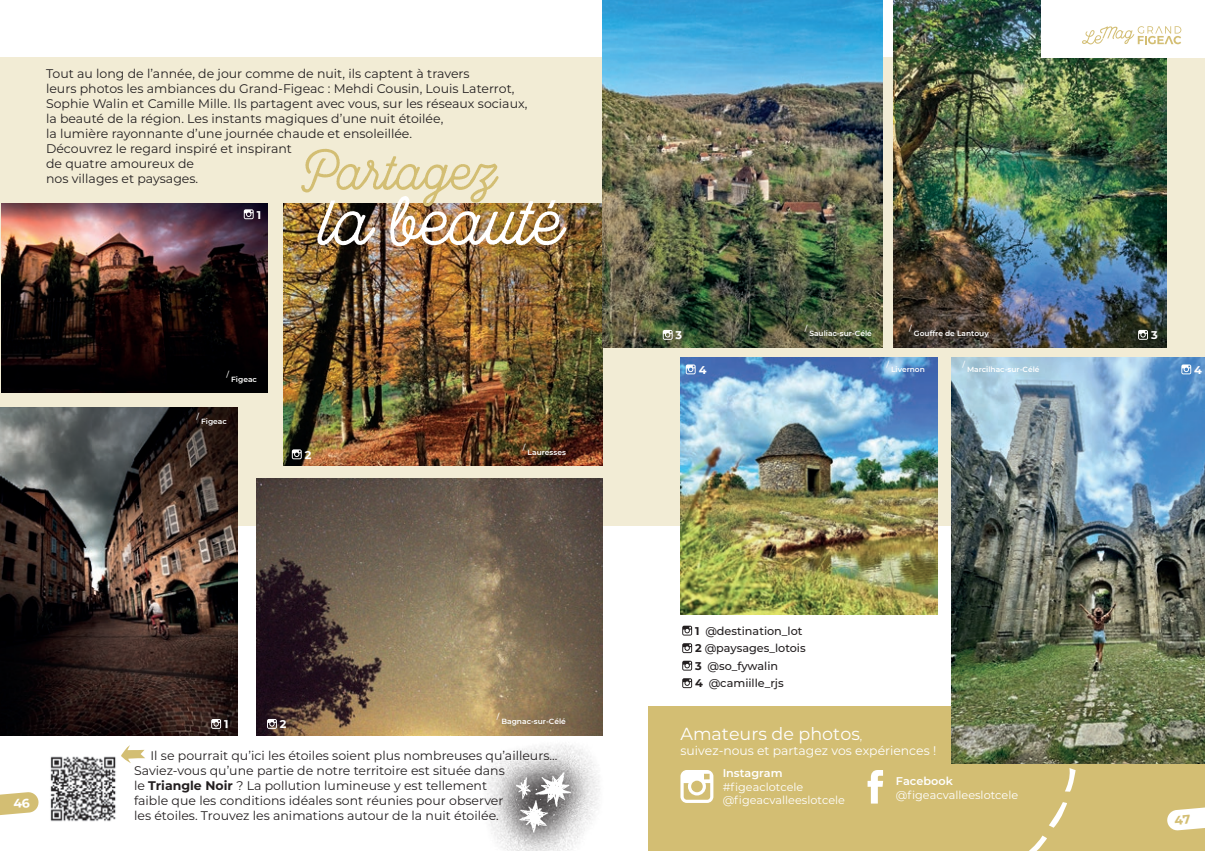
<style>
.page{position:relative;width:1205px;height:851px;background:#fff}
.page>*{position:absolute;margin:0;border:0;box-sizing:border-box;transform-origin:0 0}
.t1{font:68.75px "Local Brewery";color:#fff}
.t2{font:52.5px "Local Brewery";color:#d3be73}
.t3{font:17.5px "Montserrat";color:#fff}
.t4{font:12.5px/15px "Montserrat";color:#231f20}
.t5{font:12.5px "Montserrat";color:#fff}
.t6{font:500 11.25px/17.5px "Montserrat";color:#231f20}
.t7{font:11.25px/13.5px "Montserrat";color:#fff}
.t8{font:600 11.25px "Montserrat";color:#fff}
.t9{font:700 11.25px "Montserrat";color:#fff}
.t10{font:600 7.5px "Montserrat";color:#fff}
.t11{font:500 7.5px "Montserrat";color:#fff}
.s1{font-weight:700}
.s2{font-size:11.25px}
</style>
<div class="page">
<div style="left:648px;top:706px;width:557px;height:144px;background:#d3be73"></div>
<svg style="left:1025px;top:763px;width:53px;height:87px"></svg>
<div style="left:0;top:57px;width:602px;height:468px;background:#f2ecd5"></div>
<div style="left:602px;top:57px;width:603px;height:468px;background:#f2ecd5"></div>
<svg style="left:680px;top:770px;width:33px;height:32px"></svg>
<svg style="left:867px;top:770px;width:16px;height:33px"></svg>
<img style="left:50px;top:756px;width:66px;height:66px">
<svg style="left:682px;top:625px;width:10px;height:10px"></svg>
<svg style="left:682px;top:643px;width:10px;height:10px"></svg>
<svg style="left:682px;top:660px;width:10px;height:10px"></svg>
<svg style="left:682px;top:678px;width:10px;height:10px"></svg>
<svg style="left:121px;top:745px;width:24px;height:18px"></svg>
<img style="left:1px;top:203px;width:266px;height:189px">
<img style="left:0;top:407px;width:238px;height:328px">
<img style="left:283px;top:203px;width:319px;height:262px">
<img style="left:257px;top:478px;width:345px;height:257px">
<img style="left:602px;top:0;width:281px;height:347px">
<img style="left:893px;top:0;width:273px;height:347px">
<img style="left:951px;top:358px;width:254px;height:405px">
<img style="left:680px;top:358px;width:257px;height:256px">
<div style="left:1041px;top:0;width:164px;height:57px;background:#fff"></div>
<svg style="left:1082px;top:26px;width:99px;height:18px"></svg>
<svg style="left:244px;top:209px;width:10px;height:10px"></svg>
<svg style="left:292px;top:449px;width:10px;height:10px"></svg>
<svg style="left:211px;top:718px;width:10px;height:10px"></svg>
<svg style="left:267px;top:718px;width:10px;height:10px"></svg>
<svg style="left:663px;top:330px;width:9px;height:10px"></svg>
<svg style="left:1138px;top:330px;width:10px;height:10px"></svg>
<svg style="left:686px;top:364px;width:9px;height:10px"></svg>
<svg style="left:1181px;top:364px;width:10px;height:10px"></svg>
<div style="left:481px;top:737px;width:124px;height:113px;background:#231f20;opacity:.85"></div>
<img style="left:500px;top:767px;width:83px;height:83px">
<svg style="left:0;top:792px;width:39px;height:23px"></svg>
<svg style="left:1167px;top:807px;width:38px;height:23px"></svg>
<p class="t4" style="left:46px;top:65px;width:483px">Tout au long de l’année, de jour comme de nuit, ils captent à travers<br>leurs photos les ambiances du Grand-Figeac : Mehdi Cousin, Louis Laterrot, Sophie Walin et Camille Mille. Ils partagent avec vous, sur les réseaux sociaux, la beauté de la région. Les instants magiques d’une nuit étoilée,<br>la lumière rayonnante d’une journée chaude et ensoleillée.<br>Découvrez le regard inspiré et inspirant<br>de quatre amoureux de<br>nos villages et paysages.</p>
<h2 class="t2" style="left:306px;top:140px;width:191px">Partagez</h2>
<h1 class="t1" style="left:321px;top:180px;width:244px">la beauté</h1>
<p class="t9" style="left:257px;top:206px;width:6px">1</p>
<p class="t11" style="left:227px;top:368px;width:4px">/</p>
<p class="t10" style="left:231px;top:373px;width:27px">Figeac</p>
<p class="t11" style="left:196px;top:411px;width:4px">/</p>
<p class="t10" style="left:201px;top:416px;width:27px">Figeac</p>
<p class="t9" style="left:305px;top:446px;width:8px">2</p>
<p class="t9" style="left:224px;top:716px;width:6px">1</p>
<p class="t9" style="left:280px;top:716px;width:8px">2</p>
<p class="t11" style="left:523px;top:441px;width:4px">/</p>
<p class="t10" style="left:528px;top:446px;width:40px">Lauresses</p>
<p class="t11" style="left:497px;top:711px;width:4px">/</p>
<p class="t10" style="left:501px;top:716px;width:66px">Bagnac-sur-Célé</p>
<p class="t4" style="left:134px;top:747px;width:425px;text-indent:16px">Il se pourrait qu’ici les étoiles soient plus nombreuses qu’ailleurs...<br>Saviez-vous qu’une partie de notre territoire est située dans<br>le <span class="s1">Triangle Noir</span> ? La pollution lumineuse y est tellement<br>faible que les conditions idéales sont réunies pour observer<br>les étoiles. Trouvez les animations autour de la nuit étoilée.</p>
<p class="t11" style="left:805px;top:323px;width:4px">/</p>
<p class="t11" style="left:909px;top:323px;width:4px">/</p>
<p class="t10" style="left:809px;top:328px;width:64px">Sauliac-sur-Célé</p>
<p class="t10" style="left:914px;top:328px;width:76px">Gouffre de Lantouy</p>
<p class="t11" style="left:962px;top:359px;width:4px">/</p>
<p class="t10" style="left:967px;top:364px;width:74px">Marcilhac-sur-Célé</p>
<p class="t9" style="left:676px;top:327px;width:8px">3</p>
<p class="t9" style="left:1151px;top:327px;width:8px">3</p>
<p class="t9" style="left:699px;top:361px;width:9px">4</p>
<p class="t9" style="left:1194px;top:361px;width:9px">4</p>
<p class="t11" style="left:886px;top:359px;width:4px">/</p>
<p class="t10" style="left:891px;top:364px;width:35px">Livernon</p>
<p class="t6" style="left:695px;top:621px;width:112px"><span class="s1">1</span> @destination_lot<br><span class="s1">2</span> @paysages_lotois<br><span class="s1">3</span> @so_fywalin<br><span class="s1">4</span> @camiille_rjs</p>
<h3 class="t3" style="left:680px;top:721px;width:183px">Amateurs de photos<span class="s2">,</span></h3>
<p class="t5" style="left:680px;top:742px;width:257px">suivez-nous et partagez vos expériences !</p>
<p class="t8" style="left:723px;top:765px;width:61px">Instagram</p>
<p class="t7" style="left:723px;top:779px;width:124px">#figeaclotcele @figeacvalleeslotcele</p>
<p class="t8" style="left:896px;top:773px;width:58px">Facebook</p>
<p class="t7" style="left:896px;top:787px;width:124px">@figeacvalleeslotcele</p>
</div>
